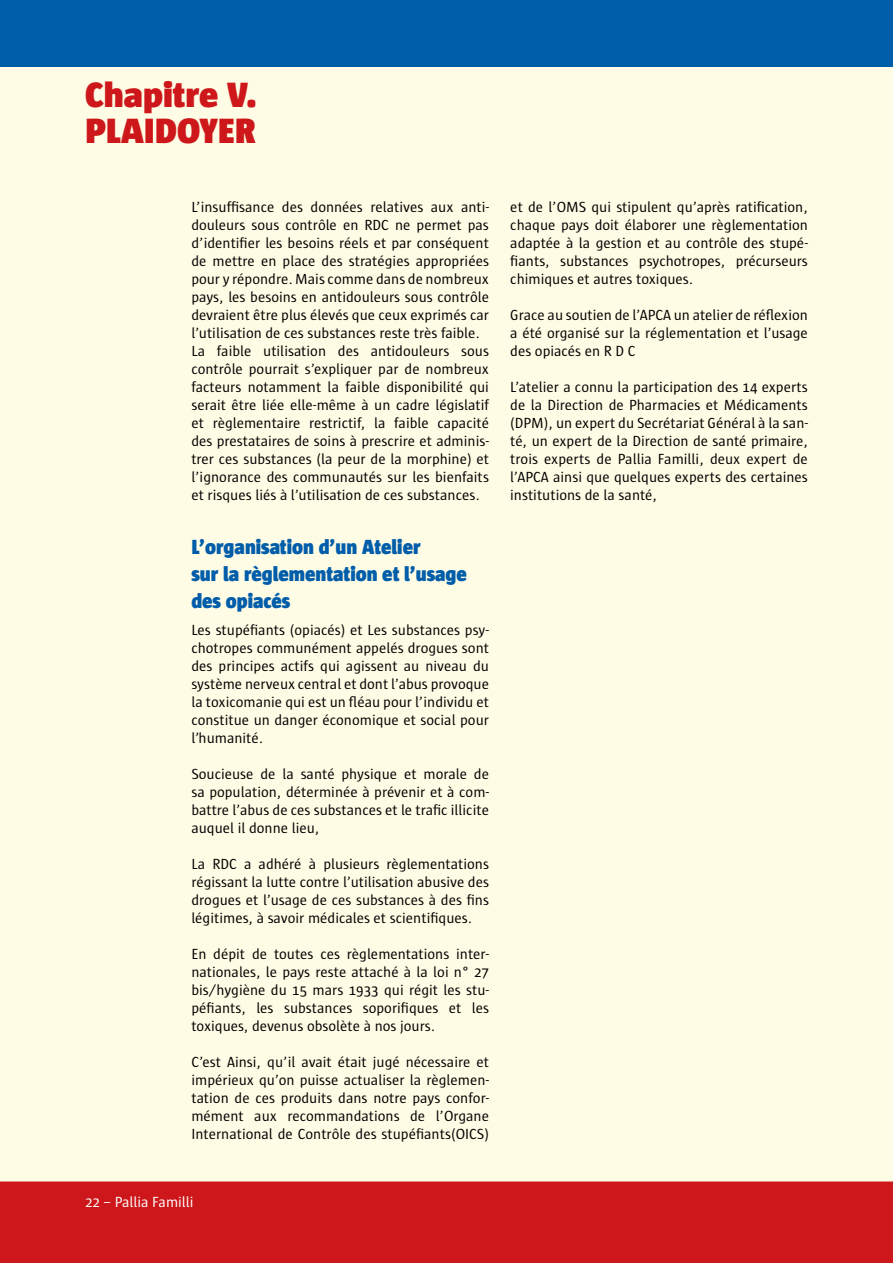
<style>
.page{position:relative;width:893px;height:1263px;background:#fff}
.page>*{position:absolute;margin:0;border:0;box-sizing:border-box;transform-origin:0 0}
.t1{font:900 36px/36px "Sun";color:#cd171a}
.t2{font:900 21px/27px "Sun";color:#005da9;scale:.93 1}
.t3{font:15px/18px "Sun";color:#000;text-align:justify}
.t4{font:15px "Sun";color:#fff}
</style>
<div class="page">
<div style="left:0;top:27px;width:893px;height:1172px;background:#fffce5"></div>
<div style="left:0;top:0;width:893px;height:67px;background:#005da9"></div>
<div style="left:0;top:1182px;width:893px;height:81px;background:#cd171a"></div>
<h1 class="t1" style="left:85px;top:77px;width:173px">Chapitre V.<br>PLAIDOYER</h1>
<p class="t3" style="left:191px;top:198px;width:299px;text-align:left">L’insuffisance des données relatives aux anti&shy;douleurs sous contrôle en RDC ne permet pas d’identifier les besoins réels et par conséquent de mettre en place des stratégies appropriées pour y répondre. Mais comme dans de nombreux pays, les besoins en antidouleurs sous contrôle devraient être plus élevés que ceux exprimés car l’utilisation de ces substances reste très faible.<br>La faible utilisation des antidouleurs sous contrôle pourrait s’expliquer par de nombreux facteurs notamment la faible disponibilité qui serait être liée elle-même à un cadre législatif et règlementaire restrictif, la faible capacité des prestataires de soins à prescrire et adminis&shy;trer ces substances (la peur de la morphine) et l’ignorance des communautés sur les bienfaits et risques liés à l’utilisation de ces substances.</p>
<h2 class="t2" style="left:191px;top:534px;width:298px">L’organisation d’un Atelier<br>sur la règlementation et l’usage des opiacés</h2>
<p class="t3" style="left:191px;top:621px;width:299px">Les stupéfiants (opiacés) et Les substances psy&shy;chotropes communément appelés drogues sont des principes actifs qui agissent au niveau du système nerveux central et dont l’abus provoque la toxicomanie qui est un fléau pour l’individu et constitue un danger économique et social pour l’humanité.</p>
<p class="t3" style="left:191px;top:765px;width:299px">Soucieuse de la santé physique et morale de sa population, déterminée à prévenir et à com&shy;battre l’abus de ces substances et le trafic illicite auquel il donne lieu,</p>
<p class="t3" style="left:191px;top:855px;width:299px">La RDC a adhéré à plusieurs règlementations régissant la lutte contre l’utilisation abusive des drogues et l’usage de ces substances à des fins légitimes, à savoir médicales et scientifiques.</p>
<p class="t3" style="left:191px;top:945px;width:299px">En dépit de toutes ces règlementations inter&shy;nationales, le pays reste attaché à la loi n° 27 bis/hygiène du 15 mars 1933 qui régit les stu&shy;péfiants, les substances soporifiques et les toxiques, devenus obsolète à nos jours.</p>
<p class="t3" style="left:191px;top:1053px;width:299px">C’est Ainsi, qu’il avait était jugé nécessaire et impérieux qu’on puisse actualiser la règlemen&shy;tation de ces produits dans notre pays confor&shy;mément aux recommandations de l’Organe International de Contrôle des stupéfiants(OICS)</p>
<p class="t3" style="left:510px;top:198px;width:299px">et de l’OMS qui stipulent qu’après ratification, chaque pays doit élaborer une règlementation adaptée à la gestion et au contrôle des stupé&shy;fiants, substances psychotropes, précurseurs chimiques et autres toxiques.</p>
<p class="t3" style="left:510px;top:306px;width:299px">Grace au soutien de l’APCA un atelier de réflexion a été organisé sur la réglementation et l’usage des opiacés en R D C</p>
<p class="t3" style="left:510px;top:378px;width:299px">L’atelier a connu la participation des 14 experts de la Direction de Pharmacies et Médicaments (DPM), un expert du Secrétariat Général à la san&shy;té, un expert de la Direction de santé primaire, trois experts de Pallia Familli, deux expert de l’APCA ainsi que quelques experts des certaines institutions de la santé,</p>
<p class="t4" style="left:85px;top:1194px;width:110px">22 – Pallia Familli</p>
</div>
